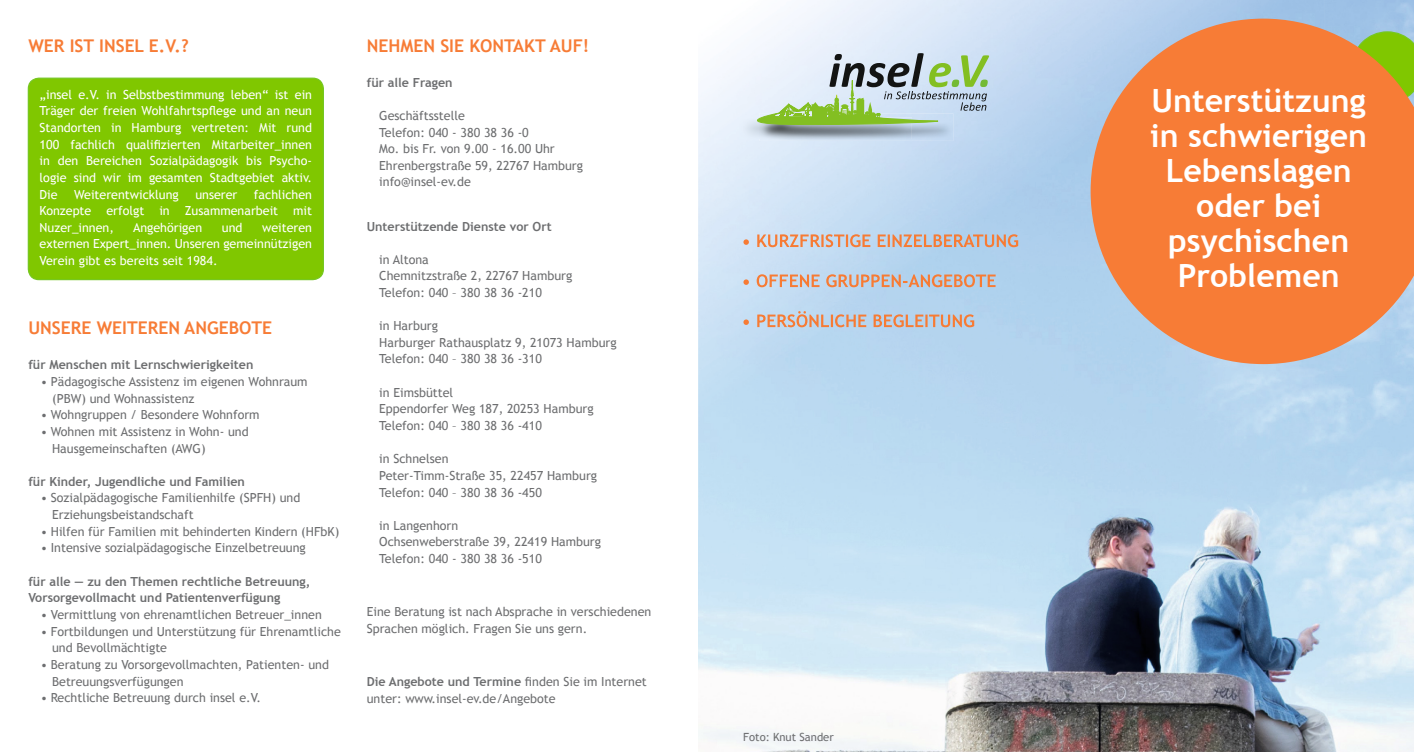
<style>
.page{position:relative;width:1414px;height:752px;background:#fff}
.page>*{position:absolute;margin:0;border:0;box-sizing:border-box;transform-origin:0 0}
.t1{font:700 32px/35px "Trebuchet MS";color:#fff;text-align:center}
.t2{font:700 17.5px "Trebuchet MS";color:#f77c36}
.t3{font:12.5px/16.6px "Trebuchet MS";color:#6d6e70}
.t4{font:12.5px/16.6px "Trebuchet MS";color:#fff;text-align:justify}
.t5{font:700 12.5px/16.6px "Trebuchet MS";color:#6d6e70}
.t6{font:11.25px "Trebuchet MS";color:#6d6e70}
.s1{font-weight:700}
</style>
<div class="page">
<img style="left:698px;top:0;width:716px;height:751px">
<svg style="left:1090px;top:19px;width:324px;height:345px;fill:#f77c36"></svg>
<img style="left:743px;top:234px;width:275px;height:13px">
<img style="left:743px;top:274px;width:252px;height:13px">
<img style="left:743px;top:311px;width:231px;height:16px">
<div style="left:28px;top:78px;width:295px;height:201px;background:#80c700;border-radius:11px"></div>
<div style="left:28px;top:78px;width:296px;height:202px;border:1px solid #76c721;border-radius:11px"></div>
<img style="left:739px;top:126px;width:20px;height:13px">
<img style="left:759px;top:126px;width:194px;height:15px">
<svg style="left:730px;top:53px;width:259px;height:73px"></svg>
<h2 class="t2" style="left:28px;top:35px;width:162px">WER IST INSEL E.V.?</h2>
<p class="t4" style="left:40px;top:86px;width:274px">„insel e.V. in Selbstbestimmung leben“ ist ein Träger der freien Wohlfahrtspflege und an neun Standorten in Hamburg vertreten: Mit rund 100 fachlich qualifizierten Mitarbeiter_innen in den Bereichen Sozialpädagogik bis Psycho&shy;logie sind wir im gesamten Stadtgebiet aktiv.<br>Die</p>
<p class="t4" style="left:40px;top:186px;width:274px;text-indent:214px">fachlichen Konzepte erfolgt in Zusammenarbeit mit Nuzer_innen,</p>
<p class="t4" style="left:74px;top:186px;width:106px">Weiterentwicklung</p>
<p class="t4" style="left:195px;top:186px;width:44px">unserer</p>
<p class="t4" style="left:133px;top:219px;width:71px">Angehörigen</p>
<p class="t4" style="left:222px;top:219px;width:22px">und</p>
<p class="t4" style="left:40px;top:219px;width:274px;text-indent:222px">weiteren externen Expert_innen. Unseren gemeinnützigen Verein gibt es bereits seit 1984.</p>
<h2 class="t2" style="left:28px;top:316px;width:245px">UNSERE WEITEREN ANGEBOTE</h2>
<p class="t5" style="left:28px;top:356px;width:227px">für Menschen mit Lernschwierigkeiten</p>
<p class="t3" style="left:52px;top:373px;width:257px;text-indent:-11px">• Pädagogische Assistenz im eigenen Wohnraum (PBW) und Wohnassistenz</p>
<p class="t3" style="left:41px;top:406px;width:220px">• Wohngruppen / Besondere Wohnform</p>
<p class="t3" style="left:52px;top:423px;width:198px;text-indent:-11px">• Wohnen mit Assistenz in Wohn- und<br>Hausgemeinschaften (AWG)</p>
<p class="t5" style="left:28px;top:473px;width:218px">für Kinder, Jugendliche und Familien</p>
<p class="t3" style="left:52px;top:489px;width:250px;text-indent:-11px">• Sozialpädagogische Familienhilfe (SPFH) und<br>Erziehungsbeistandschaft</p>
<p class="t3" style="left:41px;top:523px;width:300px">• Hilfen für Familien mit behinderten Kindern (HFbK)</p>
<p class="t3" style="left:41px;top:539px;width:266px">• Intensive sozialpädagogische Einzelbetreuung</p>
<p class="t5" style="left:28px;top:572px;width:284px">für alle — zu den Themen rechtliche Betreuung,<br>Vorsorgevollmacht und Patientenverfügung</p>
<p class="t3" style="left:41px;top:606px;width:282px">• Vermittlung von ehrenamtlichen Betreuer_innen</p>
<p class="t3" style="left:52px;top:622px;width:290px;text-indent:-11px">• Fortbildungen und Unterstützung für Ehrenamtliche und Bevollmächtigte</p>
<p class="t3" style="left:52px;top:656px;width:278px;text-indent:-11px">• Beratung zu Vorsorgevollmachten, Patienten- und<br>Betreuungsverfügungen</p>
<p class="t3" style="left:41px;top:689px;width:222px">• Rechtliche Betreuung durch insel e.V.</p>
<h2 class="t2" style="left:367px;top:35px;width:224px">NEHMEN SIE KONTAKT AUF!</h2>
<p class="t5" style="left:367px;top:74px;width:87px">für alle Fragen</p>
<p class="t3" style="left:379px;top:107px;width:205px">Geschäftsstelle<br>Telefon: 040 - 380 38 36 -0<br>Mo. bis Fr. von 9.00 - 16.00 Uhr<br>Ehrenbergstraße 59, 22767 Hamburg info@insel-ev.de</p>
<p class="t5" style="left:367px;top:218px;width:186px">Unterstützende Dienste vor Ort</p>
<p class="t3" style="left:379px;top:251px;width:195px">in Altona<br>Chemnitzstraße 2, 22767 Hamburg<br>Telefon: 040 – 380 38 36 -210</p>
<p class="t3" style="left:379px;top:317px;width:239px">in Harburg<br>Harburger Rathausplatz 9, 21073 Hamburg<br>Telefon: 040 – 380 38 36 -310</p>
<p class="t3" style="left:379px;top:384px;width:216px">in Eimsbüttel<br>Eppendorfer Weg 187, 20253 Hamburg<br>Telefon: 040 – 380 38 36 -410</p>
<p class="t3" style="left:379px;top:450px;width:219px">in Schnelsen<br>Peter-Timm-Straße 35, 22457 Hamburg<br>Telefon: 040 – 380 38 36 -450</p>
<p class="t3" style="left:379px;top:517px;width:223px">in Langenhorn<br>Ochsenweberstraße 39, 22419 Hamburg<br>Telefon: 040 - 380 38 36 -510</p>
<p class="t3" style="left:367px;top:603px;width:286px">Eine Beratung ist nach Absprache in verschiedenen<br>Sprachen möglich. Fragen Sie uns gern.</p>
<p class="t3" style="left:367px;top:673px;width:281px"><span class="s1">Die Angebote und Termine</span> finden Sie im Internet unter: www.insel-ev.de/Angebote</p>
<p class="t6" style="left:743px;top:729px;width:92px">Foto: Knut Sander</p>
<h1 class="t1" style="left:1150px;top:83px;width:218px">Unterstützung in schwierigen<br>Lebenslagen oder bei psychischen<br>Problemen</h1>
</div>
